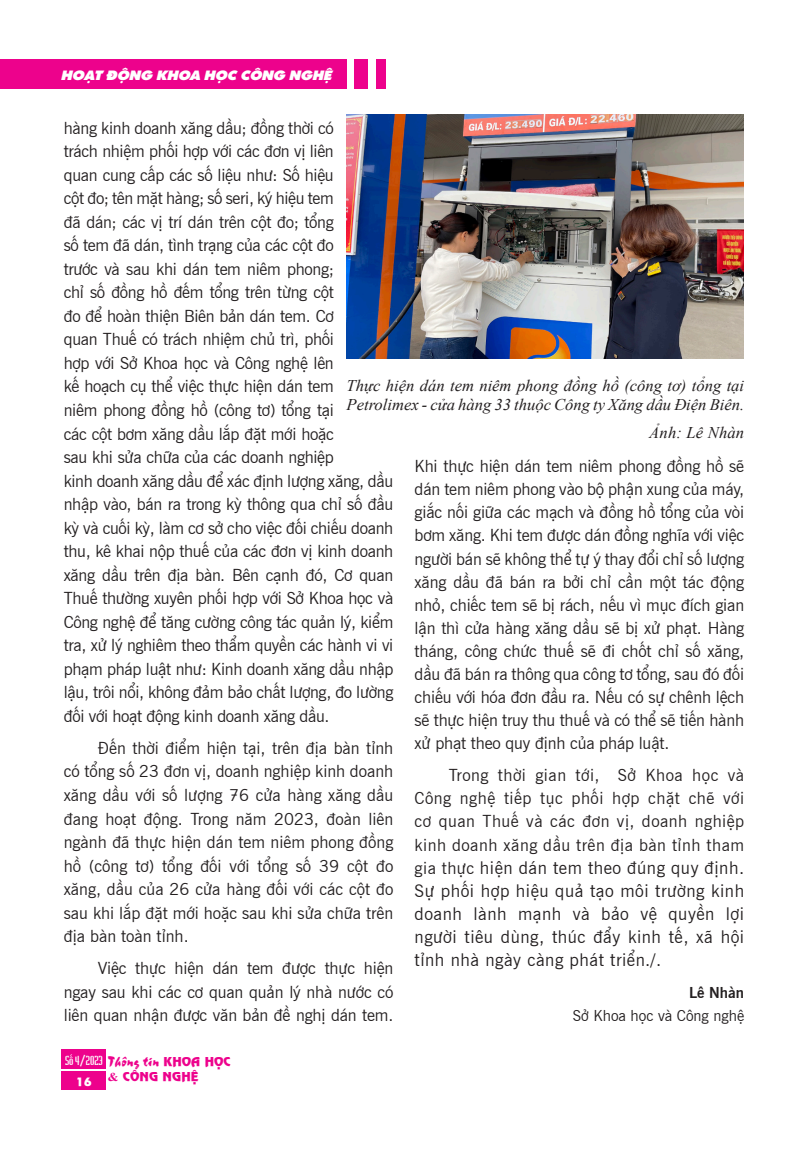
<style>
.page{position:relative;width:808px;height:1149px;background:#fff}
.page>*{position:absolute;margin:0;border:0;box-sizing:border-box;transform-origin:0 0}
.t1{font:17.25px/23.1px "UVN Tin Tuc";letter-spacing:.03em;color:#231f20;text-align:justify}
.t2{font:16.5px/23.5px "UVN Tin Tuc";letter-spacing:-.02em;color:#231f20;text-align:justify}
.t3{font:italic 16.35px/19.5px "Times New Roman";color:#231f20}
.t4{font:15px/23.1px "UVN Tin Tuc";color:#231f20;text-align:right}
.t5{font:15px "UVN Thang Vu";color:#ed028c}
.t6{font:13.5px "UTM Sharnay";color:#fff;scale:1.08 1}
.t7{font:12px "UVN Nguyen Du";color:#ed028c;scale:1.08 1}
.t8{font:12px "UVN Hai Ba Trung";color:#fff}
.t9{font:11.25px "UVN Nguyen Du";color:#fff;scale:1.08 1}
.s1{font-size:16.5px}
.s2{font-weight:700}
.s3{font-family:"UVN Nguyen Du";font-size:12px}
.s4{font-family:"Times New Roman";font-weight:700}
</style>
<div class="page">
<div style="left:62px;top:1049px;width:44px;height:19px;background:#ed028c"></div>
<div style="left:62px;top:1071px;width:44px;height:18px;background:#ed028c"></div>
<div style="left:0;top:59px;width:347px;height:30px;background:#ed028c"></div>
<div style="left:355px;top:59px;width:13px;height:30px;background:#ed028c"></div>
<div style="left:376px;top:59px;width:9px;height:30px;background:#ed028c"></div>
<img style="left:347px;top:115px;width:397px;height:243px">
<p class="t6" style="left:61px;top:64px;width:252px">HOẠT ĐỘNG KHOA HỌC CÔNG NGHỆ</p>
<p class="t2" style="left:64px;top:114px;width:331px;text-align:left">hàng kinh doanh xăng dầu; đồng thời có<br>trách nhiệm phối hợp với các đơn vị liên<br>quan cung cấp các số liệu như: Số hiệu<br>cột đo; tên mặt hàng; số seri, ký hiệu tem<br>đã dán; các vị trí dán trên cột đo; tổng<br>số tem đã dán, tình trạng của các cột đo<br>trước và sau khi dán tem niêm phong;<br>chỉ số đồng hồ đếm tổng trên từng cột<br>đo để hoàn thiện Biên bản dán tem. Cơ<br>quan Thuế có trách nhiệm chủ trì, phối<br>hợp với Sở Khoa học và Công nghệ lên<br>kế hoạch cụ thể việc thực hiện dán tem<br>niêm phong đồng hồ (công tơ) tổng tại<br>các cột bơm xăng dầu lắp đặt mới hoặc<br>sau khi sửa chữa của các doanh nghiệp<br>kinh doanh xăng dầu để xác định lượng xăng, dầu nhập vào, bán ra trong kỳ thông qua chỉ số đầu kỳ và cuối kỳ, làm cơ sở cho việc đối chiếu doanh thu, kê khai nộp thuế của các đơn vị kinh doanh xăng dầu trên địa bàn. Bên cạnh đó, Cơ quan Thuế thường xuyên phối hợp với Sở Khoa học và Công nghệ để tăng cường công tác quản lý, kiểm tra, xử lý nghiêm theo thẩm quyền các hành vi vi phạm pháp luật như: Kinh doanh xăng dầu nhập lậu, trôi nổi, không đảm bảo chất lượng, đo lường đối với hoạt động kinh doanh xăng dầu.</p>
<p class="t2" style="left:64px;top:734px;width:331px;text-indent:34px">Đến thời điểm hiện tại, trên địa bàn tỉnh có tổng số 23 đơn vị, doanh nghiệp kinh doanh xăng dầu với số lượng 76 cửa hàng xăng dầu đang hoạt động. Trong năm 2023, đoàn liên ngành đã thực hiện dán tem niêm phong đồng hồ (công tơ) tổng đối với tổng số 39 cột đo xăng, dầu của 26 cửa hàng đối với các cột đo sau khi lắp đặt mới hoặc sau khi sửa chữa trên địa bàn toàn tỉnh.</p>
<p class="t2" style="left:64px;top:954px;width:331px;text-indent:34px">Việc thực hiện dán tem được thực hiện ngay sau khi các cơ quan quản lý nhà nước có liên quan nhận được văn bản đề nghị dán tem.</p>
<p class="t3" style="left:347px;top:375px;width:399px">Thực hiện dán tem niêm phong đồng hồ (công tơ) tổng tại<br>Petrolimex - cửa hàng 33 thuộc Công ty Xăng dầu Điện Biên.</p>
<p class="t3" style="left:649px;top:422px;width:96px">Ảnh: Lê Nhàn</p>
<p class="t2" style="left:415px;top:453px;width:331px;line-height:23.1px">Khi thực hiện dán tem niêm phong đồng hồ sẽ dán tem niêm phong vào bộ phận xung của máy, giắc nối giữa các mạch và đồng hồ tổng của vòi bơm xăng. Khi tem được dán đồng nghĩa với việc người bán sẽ không thể tự ý thay đổi chỉ số lượng xăng dầu đã bán ra bởi chỉ cần một tác động nhỏ, chiếc tem sẽ bị rách, nếu vì mục đích gian lận thì cửa hàng xăng dầu sẽ bị xử phạt. Hàng tháng, công chức thuế sẽ đi chốt chỉ số xăng, dầu đã bán ra thông qua công tơ tổng, sau đó đối chiếu với hóa đơn đầu ra. Nếu có sự chênh lệch sẽ thực hiện truy thu thuế và có thể sẽ tiến hành xử phạt theo quy định của pháp luật.</p>
<p class="t2" style="left:415px;top:762px;width:331px;line-height:23.1px;text-indent:34px">Trong thời gian tới, Sở Khoa học và Công nghệ tiếp tục phối hợp chặt chẽ với cơ quan Thuế và các đơn vị, doanh nghiệp kinh doanh xăng dầu trên địa bàn tỉnh tham</p>
<p class="t1" style="left:415px;top:854px;width:331px"><span class="s1">gia thực</span> hiện dán tem theo đúng quy định.<br>Sự phối hợp hiệu quả tạo môi trường kinh doanh lành mạnh và bảo vệ quyền lợi người tiêu dùng, thúc đẩy kinh tế, xã hội tỉnh nhà ngày càng phát triển./.</p>
<p class="t4" style="left:573px;top:979px;width:173px"><span class="s2">Lê Nhàn<br></span>Sở Khoa học và Công nghệ</p>
<p class="t8" style="left:65px;top:1050px;width:39px">Số 4/2023</p>
<p class="t9" style="left:76px;top:1073px;width:17px">16</p>
<p class="t5" style="left:108px;top:1049px;width:124px">Thông tin <span class="s3">KHOA HỌC</span></p>
<p class="t7" style="left:108px;top:1067px;width:86px"><span class="s4">&amp;</span> CÔNG NGHỆ</p>
</div>
